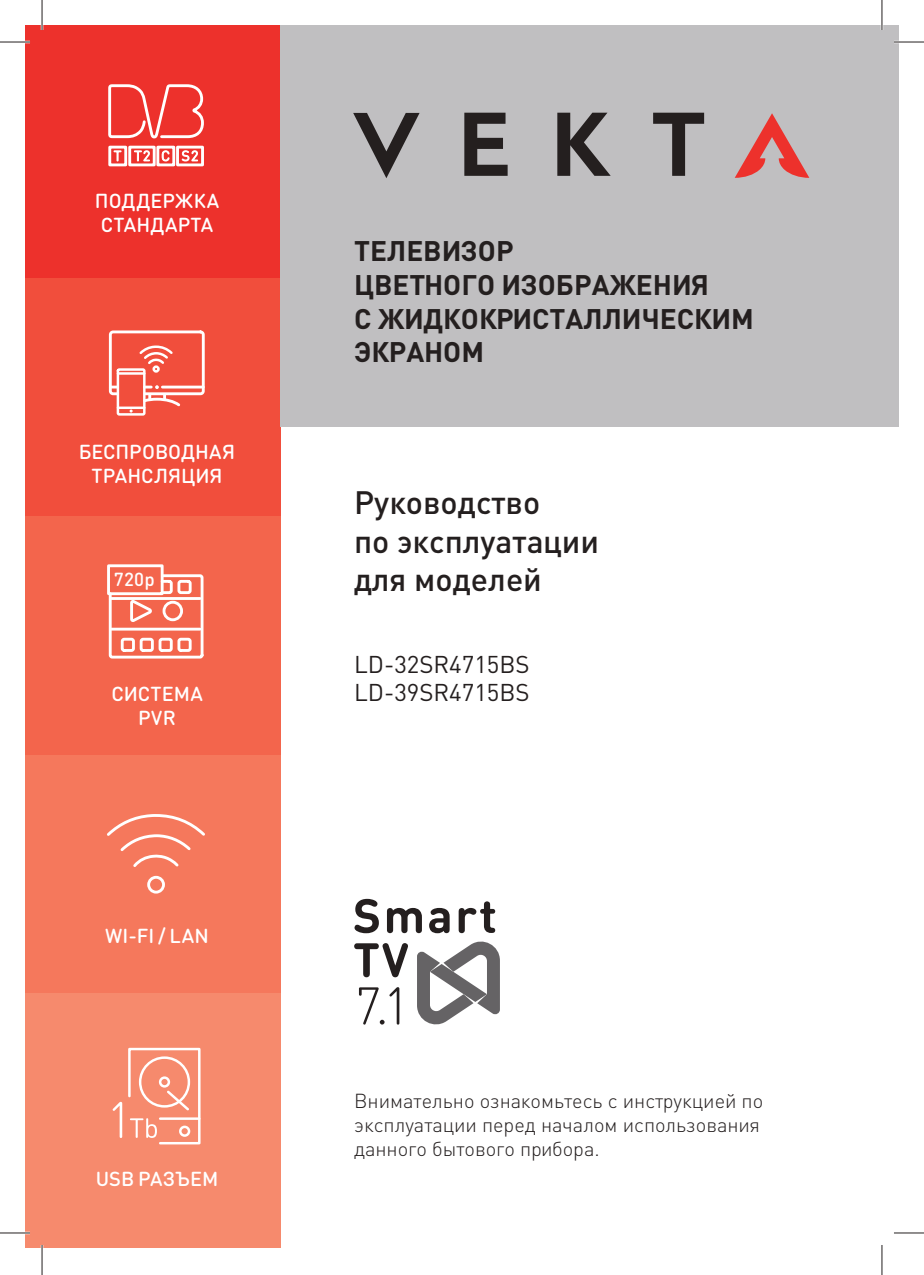
<style>
.page{position:relative;width:924px;height:1275px;background:#fff}
.page>*{position:absolute;margin:0;border:0;box-sizing:border-box;transform-origin:0 0}
.t1{font:500 32px/38.4px "DIN Pro C";color:#241f1f}
.t2{font:700 28px/33.6px "DIN Pro C";color:#241f1f}
.t3{font:24px/28.8px "DIN Pro C";color:#241f1f}
.t4{font:300 20px/24px "DIN Pro C";color:#241f1f}
.t5{font:500 20px/24px "DIN Round Pro C";letter-spacing:.005em;color:#fff;text-align:center}
.t6{font:500 18.6px "DIN Round Pro C";color:#fff}
</style>
<div class="page">
<div style="left:25px;top:25px;width:255px;height:254px;background:#ed312c"></div>
<div style="left:25px;top:279px;width:255px;height:238px;background:#f14e3c"></div>
<div style="left:25px;top:517px;width:255px;height:238px;background:#f3654c"></div>
<div style="left:25px;top:755px;width:255px;height:238px;background:#f5785c"></div>
<div style="left:25px;top:993px;width:255px;height:255px;background:#f68a6d"></div>
<div style="left:280px;top:25px;width:618px;height:402px;background:#c0bfc1"></div>
<svg style="left:353px;top:113px;width:66px;height:65px"></svg>
<svg style="left:464px;top:113px;width:43px;height:63px"></svg>
<svg style="left:557px;top:113px;width:53px;height:63px"></svg>
<svg style="left:653px;top:113px;width:50px;height:63px"></svg>
<svg style="left:734px;top:113px;width:75px;height:65px"></svg>
<svg style="left:113px;top:1047px;width:88px;height:98px"></svg>
<svg style="left:113px;top:150px;width:9px;height:12px"></svg>
<svg style="left:134px;top:150px;width:16px;height:12px"></svg>
<svg style="left:161px;top:150px;width:9px;height:12px"></svg>
<svg style="left:181px;top:150px;width:17px;height:12px"></svg>
<div style="left:108px;top:146px;width:19px;height:20px;border:3px solid #fff"></div>
<div style="left:156px;top:146px;width:19px;height:20px;border:3px solid #fff"></div>
<div style="left:128px;top:146px;width:27px;height:20px;border:3px solid #fff"></div>
<div style="left:176px;top:146px;width:28px;height:20px;border:3px solid #fff"></div>
<svg style="left:108px;top:84px;width:96px;height:55px"></svg>
<svg style="left:108px;top:573px;width:96px;height:86px"></svg>
<hr style="left:111px;top:597px;width:89px;height:3px;background:#fff">
<hr style="left:111px;top:627px;width:89px;height:3px;background:#fff">
<div style="left:107px;top:564px;width:56px;height:31px;border:3px solid #fff"></div>
<div style="left:117px;top:368px;width:28px;height:47px;border:2px solid #fff"></div>
<svg style="left:108px;top:330px;width:97px;height:82px"></svg>
<div style="left:152px;top:365px;width:8px;height:8px;border:2px solid #fff;border-radius:50%"></div>
<svg style="left:107px;top:814px;width:98px;height:53px"></svg>
<div style="left:147px;top:876px;width:18px;height:17px;border:3px solid #fff;border-radius:50%"></div>
<svg style="left:354px;top:899px;width:145px;height:126px"></svg>
<hr style="left:0;top:41px;width:30px;height:2px;background:#fff">
<hr style="left:893px;top:41px;width:30px;height:2px;background:#fff">
<hr style="left:0;top:1231px;width:30px;height:3px;background:#fff">
<hr style="left:41px;top:0;width:2px;height:30px;background:#fff">
<hr style="left:41px;top:1245px;width:2px;height:30px;background:#fff">
<hr style="left:880px;top:0;width:2px;height:30px;background:#fff">
<hr style="left:0;top:42px;width:30px;height:1px;background:#241f1f">
<hr style="left:893px;top:42px;width:30px;height:1px;background:#241f1f">
<hr style="left:0;top:1232px;width:30px;height:1px;background:#241f1f">
<hr style="left:893px;top:1232px;width:30px;height:1px;background:#241f1f">
<hr style="left:42px;top:0;width:1px;height:30px;background:#241f1f">
<hr style="left:42px;top:1245px;width:1px;height:30px;background:#241f1f">
<hr style="left:881px;top:0;width:1px;height:30px;background:#241f1f">
<hr style="left:881px;top:1245px;width:1px;height:30px;background:#241f1f">
<p class="t5" style="left:95px;top:188px;width:126px;text-align:left">ПОДДЕРЖКА<br>СТАНДАРТА</p>
<p class="t5" style="left:79px;top:438px;width:158px">БЕСПРОВОДНАЯ<br>ТРАНСЛЯЦИЯ</p>
<p class="t6" style="left:114px;top:567px;width:42px">720p</p>
<p class="t5" style="left:111px;top:681px;width:93px">СИСТЕМА<br>PVR</p>
<p class="t5" style="left:105px;top:923px;width:105px">WI-FI / LAN</p>
<p class="t5" style="left:96px;top:1165px;width:124px">USB РАЗЪЕМ</p>
<h2 class="t2" style="left:354px;top:231px;width:401px">ТЕЛЕВИЗОР<br>ЦВЕТНОГО ИЗОБРАЖЕНИЯ<br>С ЖИДКОКРИСТАЛЛИЧЕСКИМ<br>ЭКРАНОМ</h2>
<h1 class="t1" style="left:354px;top:480px;width:246px">Руководство<br>по эксплуатации для моделей</h1>
<p class="t3" style="left:354px;top:647px;width:177px">LD-32SR4715BS<br>LD-39SR4715BS</p>
<p class="t4" style="left:354px;top:1087px;width:410px">Внимательно ознакомьтесь с инструкцией по эксплуатации перед началом использования данного бытового прибора.</p>
</div>
